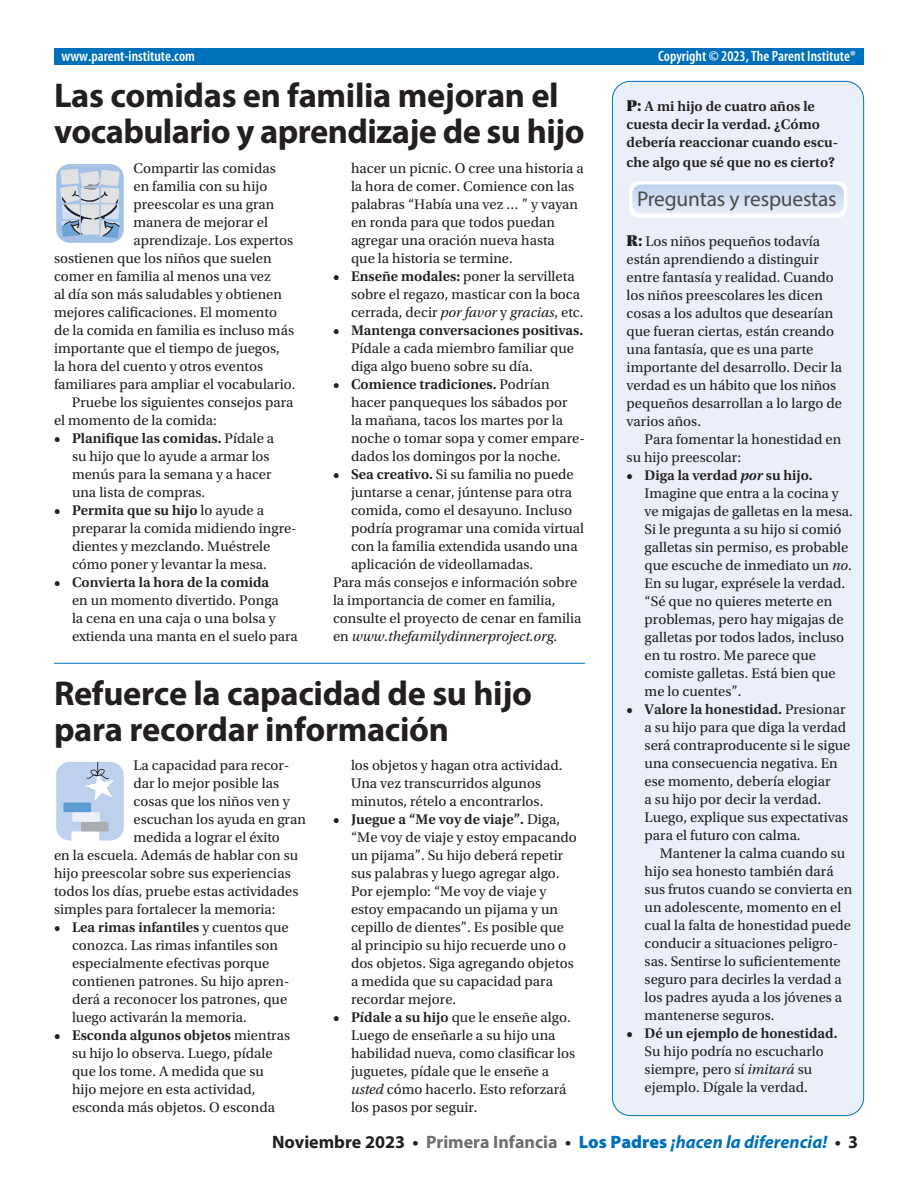
<style>
.page{position:relative;width:918px;height:1188px;background:#fff}
.page>*{position:absolute;margin:0;border:0;box-sizing:border-box;transform-origin:0 0}
.t1{font:700 34.5px/36px "Myriad Pro";letter-spacing:-.01em;color:#231f20}
.t2{font:21.3px "Block Berthold BQ";letter-spacing:-.01em;color:#4b4c4d}
.t3{font:italic 700 18px "Myriad Pro";color:#0070ba}
.t4{font:600 condensed 15px "Myriad Pro";color:#fff}
.t5{font:14.7px/18px "Utopia Std";color:#231f20}
.t6{font:600 14.7px/18px "Utopia Std";color:#231f20}
.t7{font:italic 14.7px "Utopia Std";color:#231f20}
.s1{font-weight:600}
.s2{font-style:italic}
.s3{font-style:normal}
.s4{font-family:"Utopia Std Black Headline";font-weight:400;font-size:16.5px}
.s5{font-family:"Utopia Std Black Headline";font-size:16.5px}
.s6{font-weight:600;font-style:italic}
.s7{font-style:normal;color:#231f20}
.s8{font-style:normal;color:#6c6d70}
.s9{font-weight:900;font-style:normal}
</style>
<div class="page">
<div style="left:612px;top:81px;width:252px;height:1035px;background:#eaeff9;border-radius:18px"></div>
<div style="left:54px;top:49px;width:810px;height:16px;background:#0070ba"></div>
<hr style="left:54px;top:663px;width:531px;height:1px;background:#0070ba">
<div style="left:629px;top:181px;width:218px;height:37px;background:#fff"></div>
<img style="left:632px;top:184px;width:212px;height:30px">
<svg style="left:56px;top:164px;width:68px;height:79px;background:#b9c8da"></svg>
<svg style="left:56px;top:761px;width:68px;height:80px;background:#c1d2e9"></svg>
<p class="t4" style="left:62px;top:46px;width:135px">www.parent-institute.com</p>
<p class="t4" style="left:658px;top:46px;width:199px">Copyright © 2023, The Parent Institute®</p>
<h1 class="t1" style="left:54px;top:76px;width:532px">Las comidas en familia mejoran el vocabulario y aprendizaje de su hijo</h1>
<p class="t5" style="left:134px;top:159px;width:144px">Compartir las comidas</p>
<p class="t5" style="left:134px;top:177px;width:135px">en familia con su hijo</p>
<p class="t5" style="left:134px;top:195px;width:142px">preescolar es una gran</p>
<p class="t5" style="left:134px;top:213px;width:136px">manera de mejorar el</p>
<p class="t5" style="left:134px;top:231px;width:161px">aprendizaje. Los expertos</p>
<p class="t5" style="left:54px;top:249px;width:219px">sostienen que los niños que suelen</p>
<p class="t5" style="left:54px;top:267px;width:218px">comer en familia al menos una vez</p>
<p class="t5" style="left:54px;top:285px;width:230px">al día son más saludables y obtienen</p>
<p class="t5" style="left:54px;top:303px;width:225px">mejores calificaciones. El momento</p>
<p class="t5" style="left:54px;top:321px;width:242px">de la comida en familia es incluso más</p>
<p class="t5" style="left:54px;top:339px;width:227px">importante que el tiempo de juegos,</p>
<p class="t5" style="left:54px;top:357px;width:211px">la hora del cuento y otros eventos</p>
<p class="t5" style="left:54px;top:375px;width:243px">familiares para ampliar el vocabulario.</p>
<p class="t5" style="left:72px;top:393px;width:223px">Pruebe los siguientes consejos para</p>
<p class="t5" style="left:54px;top:411px;width:164px">el momento de la comida:</p>
<p class="t5" style="left:72px;top:429px;width:204px;text-indent:-18px"><span class="s1">• Planifique las comidas.</span> Pídale a su hijo que lo ayude a armar los menús para la semana y a hacer una lista de compras.</p>
<p class="t5" style="left:72px;top:501px;width:226px;text-indent:-18px"><span class="s1">• Permita que su hijo</span> lo ayude a preparar la comida midiendo ingre&shy;dientes y mezclando. Muéstrele cómo poner y levantar la mesa.</p>
<p class="t6" style="left:54px;top:573px;width:217px">• Convierta la hora de la comida</p>
<p class="t5" style="left:72px;top:591px;width:227px">en un momento divertido. Ponga<br>la cena en una caja o una bolsa y extienda una manta en el suelo para</p>
<p class="t5" style="left:351px;top:159px;width:234px">hacer un picnic. O cree una historia a la hora de comer. Comience con las palabras “Había una vez … ” y vayan en ronda para que todos puedan agregar una oración nueva hasta<br>que la historia se termine.</p>
<p class="t5" style="left:351px;top:267px;width:234px;text-indent:-18px"><span class="s1">• Enseñe modales:</span> poner la servilleta sobre el regazo, masticar con la boca cerrada, decir <span class="s2">por favor</span> y <span class="s2">gracias</span>, etc.</p>
<p class="t6" style="left:333px;top:321px;width:252px">• Mantenga conversaciones positivas.</p>
<p class="t5" style="left:351px;top:339px;width:225px">Pídale a cada miembro familiar que diga algo bueno sobre su día.</p>
<p class="t5" style="left:351px;top:375px;width:235px;text-indent:-18px"><span class="s1">• Comience tradiciones.</span> Podrían hacer panqueques los sábados por<br>la mañana, tacos los martes por la noche o tomar sopa y comer empare&shy;dados los domingos por la noche.</p>
<p class="t5" style="left:333px;top:465px;width:242px"><span class="s1">• Sea creativo.</span> Si su familia no puede</p>
<p class="t5" style="left:351px;top:483px;width:223px">juntarse a cenar, júntense para otra</p>
<p class="t5" style="left:351px;top:501px;width:223px">comida, como el desayuno. Incluso</p>
<p class="t5" style="left:351px;top:519px;width:235px">podría programar una comida virtual</p>
<p class="t5" style="left:351px;top:537px;width:228px">con la familia extendida usando una</p>
<p class="t5" style="left:351px;top:555px;width:184px">aplicación de videollamadas.</p>
<p class="t5" style="left:333px;top:573px;width:246px">Para más consejos e información sobre</p>
<p class="t5" style="left:333px;top:591px;width:224px">la importancia de comer en familia,</p>
<p class="t5" style="left:333px;top:609px;width:250px">consulte el proyecto de cenar en familia</p>
<p class="t7" style="left:333px;top:628px;width:226px"><span class="s3">en</span> www.thefamilydinnerproject.org<span class="s3">.</span></p>
<h1 class="t1" style="left:54px;top:675px;width:479px">Refuerce la capacidad de su hijo para recordar información</h1>
<p class="t5" style="left:134px;top:757px;width:157px">La capacidad para recor-</p>
<p class="t5" style="left:134px;top:775px;width:147px">dar lo mejor posible las</p>
<p class="t5" style="left:134px;top:793px;width:158px">cosas que los niños ven y</p>
<p class="t5" style="left:134px;top:811px;width:174px">escuchan los ayuda en gran</p>
<p class="t5" style="left:134px;top:829px;width:148px">medida a lograr el éxito</p>
<p class="t5" style="left:54px;top:847px;width:246px">en la escuela. Además de hablar con su</p>
<p class="t5" style="left:54px;top:865px;width:238px">hijo preescolar sobre sus experiencias</p>
<p class="t5" style="left:54px;top:883px;width:246px">todos los días, pruebe estas actividades</p>
<p class="t5" style="left:54px;top:901px;width:223px">simples para fortalecer la memoria:</p>
<p class="t5" style="left:72px;top:919px;width:219px;text-indent:-18px"><span class="s1">• Lea rimas infantiles</span> y cuentos que conozca. Las rimas infantiles son especialmente efectivas porque contienen patrones. Su hijo apren&shy;derá a reconocer los patrones, que luego activarán la memoria.</p>
<p class="t5" style="left:72px;top:1027px;width:220px;text-indent:-18px"><span class="s1">• Esconda algunos objetos</span> mientras su hijo lo observa. Luego, pídale que los tome. A medida que su hijo mejore en esta actividad, esconda más objetos. O esconda</p>
<p class="t5" style="left:351px;top:757px;width:213px">los objetos y hagan otra actividad.<br>Una vez transcurridos algunos minutos, rételo a encontrarlos.</p>
<p class="t5" style="left:351px;top:811px;width:227px;text-indent:-18px"><span class="s1">• Juegue a “Me voy de viaje”.</span> Diga, “Me voy de viaje y estoy empacando un pijama”. Su hijo deberá repetir sus palabras y luego agregar algo.<br>Por ejemplo: “Me voy de viaje y estoy empacando un pijama y un cepillo de dientes”. Es posible que al principio su hijo recuerde uno o dos objetos. Siga agregando objetos a medida que su capacidad para recordar mejore.</p>
<p class="t5" style="left:351px;top:1009px;width:226px;text-indent:-18px"><span class="s1">• Pídale a su hijo</span> que le enseñe algo.<br>Luego de enseñarle a su hijo una habilidad nueva, como clasificar los juguetes, pídale que le enseñe a <span class="s2">usted</span> cómo hacerlo. Esto reforzará los pasos por seguir.</p>
<p class="t6" style="left:627px;top:98px;width:213px"><span class="s4">P:</span> A mi hijo de cuatro años le cuesta decir la verdad. ¿Cómo debería reaccionar cuando escu-</p>
<p class="t6" style="left:627px;top:153px;width:210px">che algo que sé que no es cierto?</p>
<h2 class="t2" style="left:637px;top:186px;width:201px">Preguntas y respuestas</h2>
<p class="t5" style="left:627px;top:233px;width:217px"><span class="s5">R:</span> Los niños pequeños todavía están aprendiendo a distinguir entre fantasía y realidad. Cuando los niños preescolares les dicen cosas a los adultos que desearían que fueran ciertas, están creando una fantasía, que es una parte importante del desarrollo. Decir la verdad es un hábito que los niños pequeños desarrollan a lo largo de varios años.</p>
<p class="t5" style="left:627px;top:431px;width:216px;text-indent:18px">Para fomentar la honestidad en su hijo preescolar:</p>
<p class="t5" style="left:645px;top:467px;width:210px;text-indent:-18px"><span class="s1">• Diga la verdad</span> <span class="s6">por</span> <span class="s1">su hijo.<br></span>Imagine que entra a la cocina y ve migajas de galletas en la mesa.<br>Si le pregunta a su hijo si comió galletas sin permiso, es probable que escuche de inmediato un <span class="s2">no</span>.<br>En su lugar, exprésele la verdad. “Sé que no quieres meterte en problemas, pero hay migajas de galletas por todos lados, incluso en tu rostro. Me parece que comiste galletas. Está bien que me lo cuentes”.</p>
<p class="t5" style="left:645px;top:701px;width:207px;text-indent:-18px"><span class="s1">• Valore la honestidad.</span> Presionar a su hijo para que diga la verdad será contraproducente si le sigue una consecuencia negativa. En ese momento, debería elogiar<br>a su hijo por decir la verdad.<br>Luego, explique sus expectativas para el futuro con calma.</p>
<p class="t5" style="left:645px;top:845px;width:209px;text-indent:15px">Mantener la calma cuando su hijo sea honesto también dará sus frutos cuando se convierta en un adolescente, momento en el cual la falta de honestidad puede conducir a situaciones peligro&shy;sas. Sentirse lo suficientemente seguro para decirles la verdad a los padres ayuda a los jóvenes a mantenerse seguros.</p>
<p class="t6" style="left:627px;top:1025px;width:212px">• Dé un ejemplo de honestidad.</p>
<p class="t5" style="left:645px;top:1043px;width:181px">Su hijo podría no escucharlo siempre, pero sí <span class="s2">imitará</span> su ejemplo. Dígale la verdad.</p>
<p class="t3" style="left:272px;top:1130px;width:588px"><span class="s7">Noviembre 2023 •</span> <span class="s8">Primera Infancia</span> <span class="s7">•</span> <span class="s9">Los Padres</span> ¡hacen la diferencia! <span class="s7">• 3</span></p>
</div>
